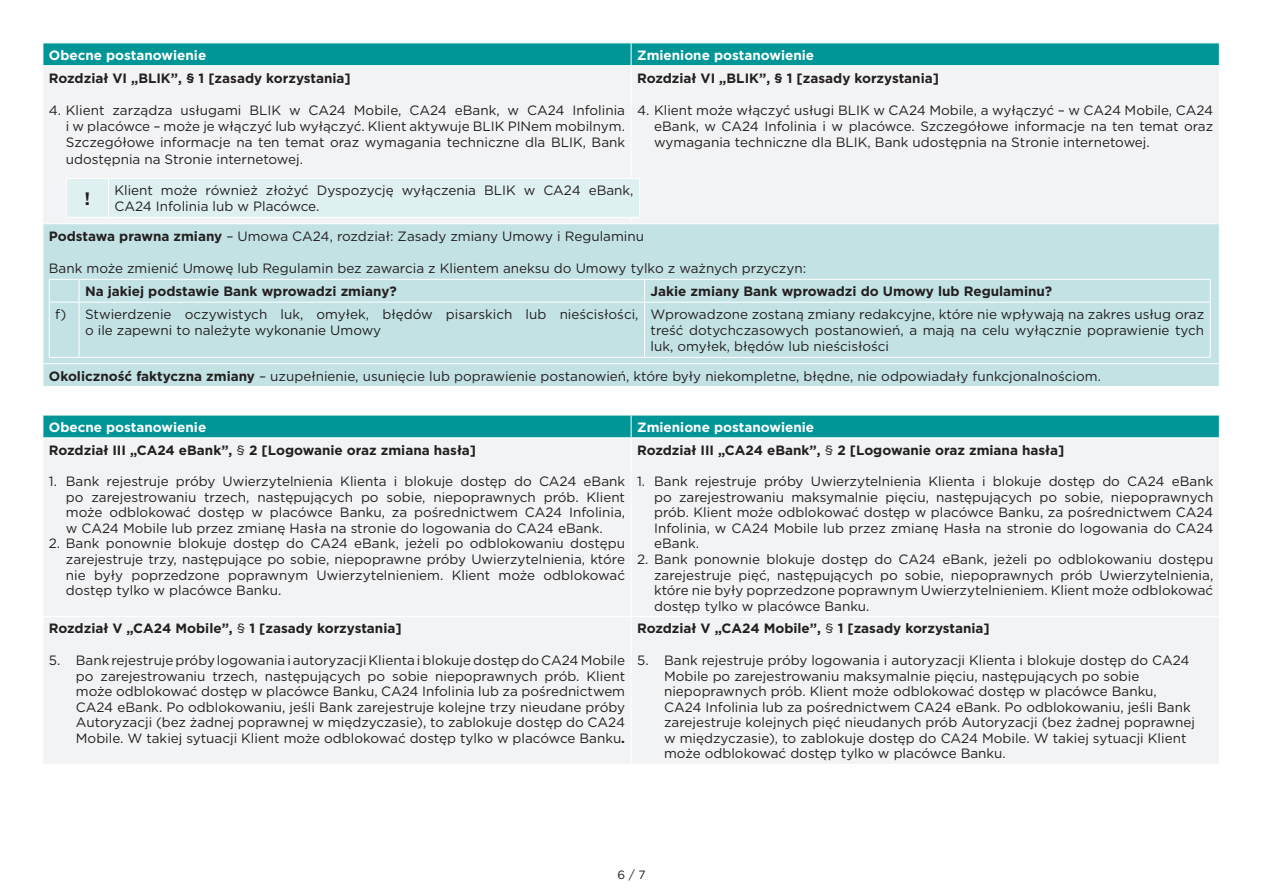
<style>
.page{position:relative;width:1263px;height:893px;background:#fff}
.page>*{position:absolute;margin:0;border:0;box-sizing:border-box;transform-origin:0 0}
.t1{font:700 18px "Gotham";color:#231f20}
.txt_tabela{font:13.5px/15.5px "Gotham";color:#231f20;text-align:justify}
.t2{font:700 13.5px "Gotham";color:#231f20}
.t3{font:700 13.5px "Gotham";color:#fff}
.t4{font:12px "Gotham";color:#231f20}
.s1{font-weight:700}
.s2{font-weight:400}
</style>
<div class="page">
<div style="left:44px;top:66px;width:1175px;height:157px;background:#f2f3f4"></div>
<div style="left:44px;top:224px;width:1175px;height:162px;background:#c3e2e4"></div>
<div style="left:43px;top:43px;width:1177px;height:22px;background:#009597"></div>
<hr style="left:631px;top:66px;width:1px;height:157px;background:#fff">
<hr style="left:43px;top:363px;width:588px;height:1px;background:#fff">
<svg style="left:43px;top:364px;width:1px;height:22px"></svg>
<hr style="left:631px;top:363px;width:589px;height:1px;background:#fff">
<div style="left:67px;top:179px;width:572px;height:38px;background:#dff0f1"></div>
<hr style="left:66px;top:178px;width:42px;height:1px;background:#fff">
<hr style="left:66px;top:179px;width:1px;height:38px;background:#fff">
<hr style="left:108px;top:178px;width:532px;height:1px;background:#fff">
<hr style="left:108px;top:179px;width:1px;height:38px;background:#fff">
<hr style="left:639px;top:179px;width:1px;height:38px;background:#fff">
<hr style="left:66px;top:217px;width:42px;height:1px;background:#fff">
<hr style="left:108px;top:217px;width:532px;height:1px;background:#fff">
<hr style="left:49px;top:279px;width:30px;height:1px;background:#fff">
<svg style="left:49px;top:280px;width:1px;height:22px"></svg>
<hr style="left:79px;top:279px;width:566px;height:1px;background:#fff">
<svg style="left:79px;top:280px;width:1px;height:22px"></svg>
<hr style="left:645px;top:279px;width:565px;height:1px;background:#fff">
<svg style="left:644px;top:280px;width:1px;height:22px"></svg>
<svg style="left:1210px;top:280px;width:1px;height:22px"></svg>
<hr style="left:49px;top:302px;width:30px;height:1px;background:#fff">
<hr style="left:49px;top:302px;width:1px;height:55px;background:#fff">
<hr style="left:79px;top:302px;width:566px;height:1px;background:#fff">
<hr style="left:79px;top:302px;width:1px;height:55px;background:#fff">
<hr style="left:645px;top:302px;width:565px;height:1px;background:#fff">
<hr style="left:644px;top:302px;width:1px;height:55px;background:#fff">
<hr style="left:1210px;top:302px;width:1px;height:55px;background:#fff">
<hr style="left:49px;top:357px;width:30px;height:1px;background:#fff">
<hr style="left:79px;top:357px;width:566px;height:1px;background:#fff">
<hr style="left:645px;top:357px;width:565px;height:1px;background:#fff">
<div style="left:44px;top:439px;width:1175px;height:325px;background:#f2f3f4"></div>
<div style="left:43px;top:415px;width:1177px;height:22px;background:#009597"></div>
<hr style="left:631px;top:438px;width:1px;height:178px;background:#fff">
<hr style="left:43px;top:616px;width:588px;height:1px;background:#fff">
<hr style="left:631px;top:616px;width:589px;height:1px;background:#fff">
<hr style="left:631px;top:617px;width:1px;height:147px;background:#fff">
<p class="t3" style="left:49px;top:46px;width:159px">Obecne postanowienie</p>
<p class="t3" style="left:637px;top:46px;width:179px">Zmienione postanowienie</p>
<p class="t2" style="left:49px;top:69px;width:303px">Rozdział VI „BLIK”, § 1 [zasady korzystania]</p>
<p class="txt_tabela" style="left:66px;top:102px;width:561px;line-height:16.2px;text-indent:-17px">4. Klient zarządza usługami BLIK w CA24 Mobile, CA24 eBank, w CA24 Infolinia i w placówce – może je włączyć lub wyłączyć. Klient aktywuje BLIK PINem mobilnym.<br>Szczegółowe informacje na ten temat oraz wymagania techniczne dla BLIK, Bank udostępnia na Stronie internetowej.</p>
<p class="t1" style="left:84px;top:187px;width:7px">!</p>
<p class="txt_tabela" style="left:114px;top:182px;width:521px;line-height:16.2px">Klient może również złożyć Dyspozycję wyłączenia BLIK w CA24 eBank,<br>CA24 Infolinia lub w Placówce.</p>
<p class="t2" style="left:637px;top:69px;width:303px">Rozdział VI „BLIK”, § 1 [zasady korzystania]</p>
<p class="txt_tabela" style="left:654px;top:102px;width:561px;line-height:16.2px;text-indent:-17px">4. Klient może włączyć usługi BLIK w CA24 Mobile, a wyłączyć – w CA24 Mobile, CA24 eBank, w CA24 Infolinia i w placówce. Szczegółowe informacje na ten temat oraz wymagania techniczne dla BLIK, Bank udostępnia na Stronie internetowej.</p>
<p class="txt_tabela" style="left:49px;top:228px;width:597px"><span class="s1">Podstawa prawna zmiany</span> – Umowa CA24, rozdział: Zasady zmiany Umowy i Regulaminu</p>
<p class="txt_tabela" style="left:49px;top:260px;width:759px">Bank może zmienić Umowę lub Regulamin bez zawarcia z Klientem aneksu do Umowy tylko z ważnych przyczyn:</p>
<p class="t2" style="left:85px;top:282px;width:313px">Na jakiej podstawie Bank wprowadzi zmiany?</p>
<p class="t2" style="left:651px;top:282px;width:403px">Jakie zmiany Bank wprowadzi do Umowy lub Regulaminu?</p>
<p class="txt_tabela" style="left:55px;top:306px;width:13px">f)</p>
<p class="txt_tabela" style="left:85px;top:306px;width:555px;line-height:16.2px">Stwierdzenie oczywistych luk, omyłek, błędów pisarskich lub nieścisłości, o ile zapewni to należyte wykonanie Umowy</p>
<p class="txt_tabela" style="left:651px;top:306px;width:555px;line-height:16.2px">Wprowadzone zostaną zmiany redakcyjne, które nie wpływają na zakres usług oraz treść dotychczasowych postanowień, a mają na celu wyłącznie poprawienie tych luk, omyłek, błędów lub nieścisłości</p>
<p class="txt_tabela" style="left:49px;top:368px;width:1053px"><span class="s1">Okoliczność faktyczna zmiany</span> – uzupełnienie, usunięcie lub poprawienie postanowień, które były niekompletne, błędne, nie odpowiadały funkcjonalnościom.</p>
<p class="t3" style="left:49px;top:418px;width:159px">Obecne postanowienie</p>
<p class="t3" style="left:637px;top:418px;width:179px">Zmienione postanowienie</p>
<p class="t2" style="left:49px;top:441px;width:429px">Rozdział III „CA24 eBank”, <span class="s2">§</span> 2 [Logowanie oraz zmiana hasła]</p>
<p class="txt_tabela" style="left:66px;top:474px;width:561px;text-indent:-17px">1. Bank rejestruje próby Uwierzytelnienia Klienta i blokuje dostęp do CA24 eBank po zarejestrowaniu trzech, następujących po sobie, niepoprawnych prób. Klient może odblokować dostęp w placówce Banku, za pośrednictwem CA24 Infolinia, w CA24 Mobile lub przez zmianę Hasła na stronie do logowania do CA24 eBank.</p>
<p class="txt_tabela" style="left:66px;top:536px;width:561px;text-indent:-17px">2. Bank ponownie blokuje dostęp do CA24 eBank, jeżeli po odblokowaniu dostępu zarejestruje trzy, następujące po sobie, niepoprawne próby Uwierzytelnienia, które nie były poprzedzone poprawnym Uwierzytelnieniem. Klient może odblokować dostęp tylko w placówce Banku.</p>
<p class="t2" style="left:637px;top:441px;width:429px">Rozdział III „CA24 eBank”, <span class="s2">§</span> 2 [Logowanie oraz zmiana hasła]</p>
<p class="txt_tabela" style="left:654px;top:474px;width:561px;text-indent:-17px">1. Bank rejestruje próby Uwierzytelnienia Klienta i blokuje dostęp do CA24 eBank po zarejestrowaniu maksymalnie pięciu, następujących po sobie, niepoprawnych prób. Klient może odblokować dostęp w placówce Banku, za pośrednictwem CA24<br>Infolinia, w CA24 Mobile lub przez zmianę Hasła na stronie do logowania do CA24 eBank.</p>
<p class="txt_tabela" style="left:654px;top:551px;width:561px;text-indent:-17px">2. Bank ponownie blokuje dostęp do CA24 eBank, jeżeli po odblokowaniu dostępu zarejestruje pięć, następujących po sobie, niepoprawnych prób Uwierzytelnienia, które nie były poprzedzone poprawnym Uwierzytelnieniem. Klient może odblokować dostęp tylko w placówce Banku.</p>
<p class="t2" style="left:49px;top:620px;width:354px">Rozdział V „CA24 Mobile”, <span class="s2">§</span> 1 [zasady korzystania]</p>
<p class="txt_tabela" style="left:76px;top:652px;width:551px;text-indent:-27px">5. Bank rejestruje próby logowania i autoryzacji Klienta i blokuje dostęp do CA24 Mobile po zarejestrowaniu trzech, następujących po sobie niepoprawnych prób. Klient może odblokować dostęp w placówce Banku, CA24 Infolinia lub za pośrednictwem CA24 eBank. Po odblokowaniu, jeśli Bank zarejestruje kolejne trzy nieudane próby Autoryzacji (bez żadnej poprawnej w międzyczasie), to zablokuje dostęp do CA24<br>Mobile. W takiej sytuacji Klient może odblokować dostęp tylko w placówce Banku<span class="s1">.</span></p>
<p class="t2" style="left:637px;top:620px;width:354px">Rozdział V „CA24 Mobile”, <span class="s2">§</span> 1 [zasady korzystania]</p>
<p class="txt_tabela" style="left:664px;top:652px;width:532px;text-align:left;text-indent:-27px">5. Bank rejestruje próby logowania i autoryzacji Klienta i blokuje dostęp do CA24<br>Mobile po zarejestrowaniu maksymalnie pięciu, następujących po sobie niepoprawnych prób. Klient może odblokować dostęp w placówce Banku, CA24 Infolinia lub za pośrednictwem CA24 eBank. Po odblokowaniu, jeśli Bank zarejestruje kolejnych pięć nieudanych prób Autoryzacji (bez żadnej poprawnej w międzyczasie), to zablokuje dostęp do CA24 Mobile. W takiej sytuacji Klient może odblokować dostęp tylko w placówce Banku.</p>
<p class="t4" style="left:617px;top:867px;width:30px">6 / 7</p>
</div>
